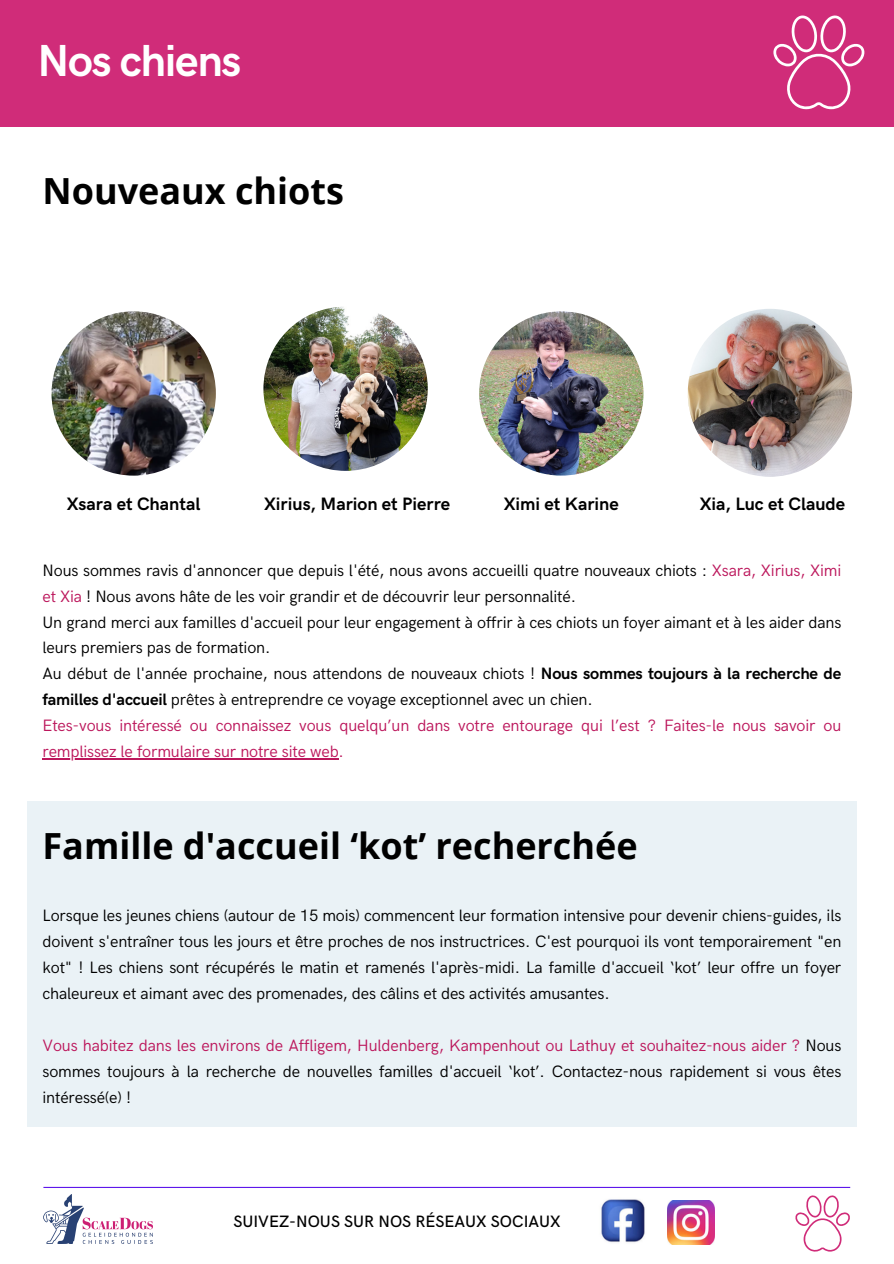
<style>
.page{position:relative;width:894px;height:1264px;background:#fff}
.page>*{position:absolute;margin:0;border:0;box-sizing:border-box;transform-origin:0 0}
.t1{font:700 45px "HK Grotesk";letter-spacing:-.03em;color:#fff}
.t2{font:700 36px "Open Sans";color:#000}
.t3{font:700 18px "HK Grotesk";color:#000}
.t4{font:16.5px/25.8px "HK Grotesk";letter-spacing:-.01em;color:#000}
.t5{font:16.5px "HK Grotesk";letter-spacing:-.01em;color:#bc175c}
.t6{font:500 16.5px "HK Grotesk";color:#000}
.s1{color:#bc175c}
.s2{font-weight:700}
</style>
<div class="page">
<div style="left:0;top:0;width:893px;height:127px;background:#d02c79"></div>
<hr style="left:43px;top:1186px;width:807px;height:1px;background:#5e17eb">
<img style="left:601px;top:1199px;width:44px;height:44px">
<img style="left:667px;top:1200px;width:47px;height:44px">
<svg style="left:795px;top:1195px;width:54px;height:57px"></svg>
<svg style="left:773px;top:15px;width:91px;height:95px"></svg>
<img style="left:43px;top:1194px;width:110px;height:48px">
<img style="left:51px;top:311px;width:165px;height:164px;border-radius:50%">
<img style="left:263px;top:306px;width:164px;height:165px;border-radius:50%">
<img style="left:479px;top:311px;width:164px;height:164px;border-radius:50%">
<img style="left:687px;top:309px;width:164px;height:168px;border-radius:50%">
<div style="left:27px;top:801px;width:829px;height:325px;background:#eaf2f6"></div>
<hr style="left:43px;top:758px;width:295px;height:1px;background:#bc175c">
<h1 class="t1" style="left:38px;top:35px;width:205px">Nos chiens</h1>
<p class="t2" style="left:43px;top:165px;width:303px">Nouveaux chiots</p>
<p class="t3" style="left:67px;top:493px;width:135px">Xsara et Chantal</p>
<p class="t3" style="left:264px;top:493px;width:187px">Xirius, Marion et Pierre</p>
<p class="t3" style="left:503px;top:493px;width:116px">Ximi et Karine</p>
<p class="t3" style="left:699px;top:493px;width:147px">Xia, Luc et Claude</p>
<p class="t4" style="left:43px;top:558px;width:800px">Nous sommes ravis d'annoncer que depuis l'été, nous avons accueilli quatre nouveaux chiots : <span class="s1">Xsara, Xirius, Ximi et Xia</span> ! Nous avons hâte de les voir grandir et de découvrir leur personnalité.</p>
<p class="t4" style="left:43px;top:609px;width:800px">Un grand merci aux familles d'accueil pour leur engagement à offrir à ces chiots un foyer aimant et à les aider dans leurs premiers pas de formation.</p>
<h4 class="t4" style="left:43px;top:661px;width:800px">Au début de l'année prochaine, nous attendons de nouveaux chiots ! <span class="s2">Nous sommes toujours à la recherche de familles d'accueil</span> prêtes à entreprendre ce voyage exceptionnel avec un chien.</h4>
<h4 class="t5" style="left:43px;top:716px;width:800px">Etes-vous intéressé ou connaissez vous quelqu’un dans votre entourage qui l’est ? Faites-le nous savoir ou</h4>
<h4 class="t5" style="left:43px;top:742px;width:303px">remplissez le formulaire sur notre site web.</h4>
<h2 class="t2" style="left:43px;top:821px;width:596px">Famille d'accueil ‘kot’ recherchée</h2>
<p class="t4" style="left:43px;top:903px;width:800px;text-align:justify">Lorsque les jeunes chiens (autour de 15 mois) commencent leur formation intensive pour devenir chiens-guides, ils doivent s'entraîner tous les jours et être proches de nos instructrices. C'est pourquoi ils vont temporairement "en kot" ! Les chiens sont récupérés le matin et ramenés l'après-midi. La famille d'accueil ‘kot’ leur offre un foyer chaleureux et aimant avec des promenades, des câlins et des activités amusantes.</p>
<p class="t4" style="left:43px;top:1032px;width:800px;text-align:justify"><span class="s1">Vous habitez dans les environs de Affligem, Huldenberg, Kampenhout ou Lathuy et souhaitez-nous aider ?</span> Nous sommes toujours à la recherche de nouvelles familles d'accueil ‘kot’. Contactez-nous rapidement si vous êtes intéressé(e) !</p>
<p class="t6" style="left:233px;top:1211px;width:328px">SUIVEZ-NOUS SUR NOS RÉSEAUX SOCIAUX</p>
</div>
